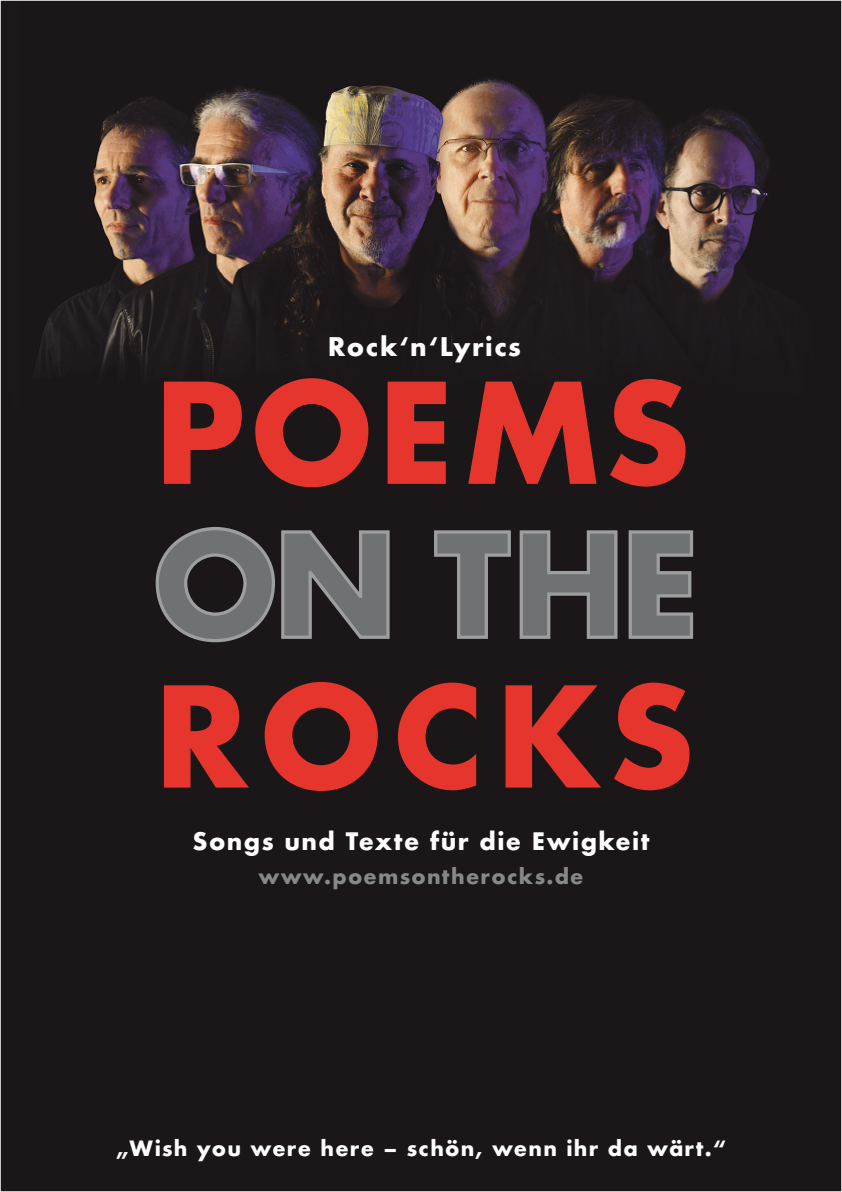
<style>
.page{position:relative;width:842px;height:1192px;background:#fff}
.page>*{position:absolute;margin:0;border:0;box-sizing:border-box;transform-origin:0 0}
.t1{font:700 25px "Futura";letter-spacing:.06em;color:#fff}
.t2{font:700 23.45px "Futura";letter-spacing:.06em;color:#fff}
.t3{font:700 20.55px "Futura";letter-spacing:.06em;color:#fff}
.t4{font:700 20.55px "Futura";letter-spacing:.06em;color:#87888a}
</style>
<div class="page">
<img style="left:2px;top:2px;width:838px;height:1188px">
<svg style="left:164px;top:382px;width:78px;height:102px;background:#9f2a25"></svg>
<svg style="left:255px;top:378px;width:113px;height:109px;background:#902823"></svg>
<svg style="left:388px;top:382px;width:58px;height:102px;background:#bd2f28"></svg>
<svg style="left:468px;top:382px;width:128px;height:102px;background:#9b2a24"></svg>
<svg style="left:610px;top:379px;width:75px;height:108px;background:#972924"></svg>
<svg style="left:154px;top:525px;width:237px;height:119px;background:#555455"></svg>
<svg style="left:432px;top:529px;width:80px;height:112px;background:#4b494a"></svg>
<svg style="left:518px;top:529px;width:101px;height:112px;background:#5b5a5b"></svg>
<svg style="left:627px;top:529px;width:68px;height:112px;background:#666667"></svg>
<svg style="left:164px;top:685px;width:85px;height:103px;background:#a72b25"></svg>
<svg style="left:265px;top:682px;width:113px;height:109px;background:#902823"></svg>
<svg style="left:398px;top:683px;width:78px;height:107px;background:#8c2723"></svg>
<svg style="left:505px;top:685px;width:96px;height:103px;background:#952924"></svg>
<svg style="left:614px;top:683px;width:75px;height:107px;background:#982924"></svg>
<p class="t1" style="left:328px;top:328px;width:195px">Rock‘n‘Lyrics</p>
<p class="t2" style="left:193px;top:825px;width:458px">Songs und Texte für die Ewigkeit</p>
<p class="t4" style="left:258px;top:862px;width:327px">www.poemsontherocks.de</p>
<p class="t3" style="left:116px;top:1134px;width:612px">„Wish you were here – schön, wenn ihr da wärt.“</p>
</div>
